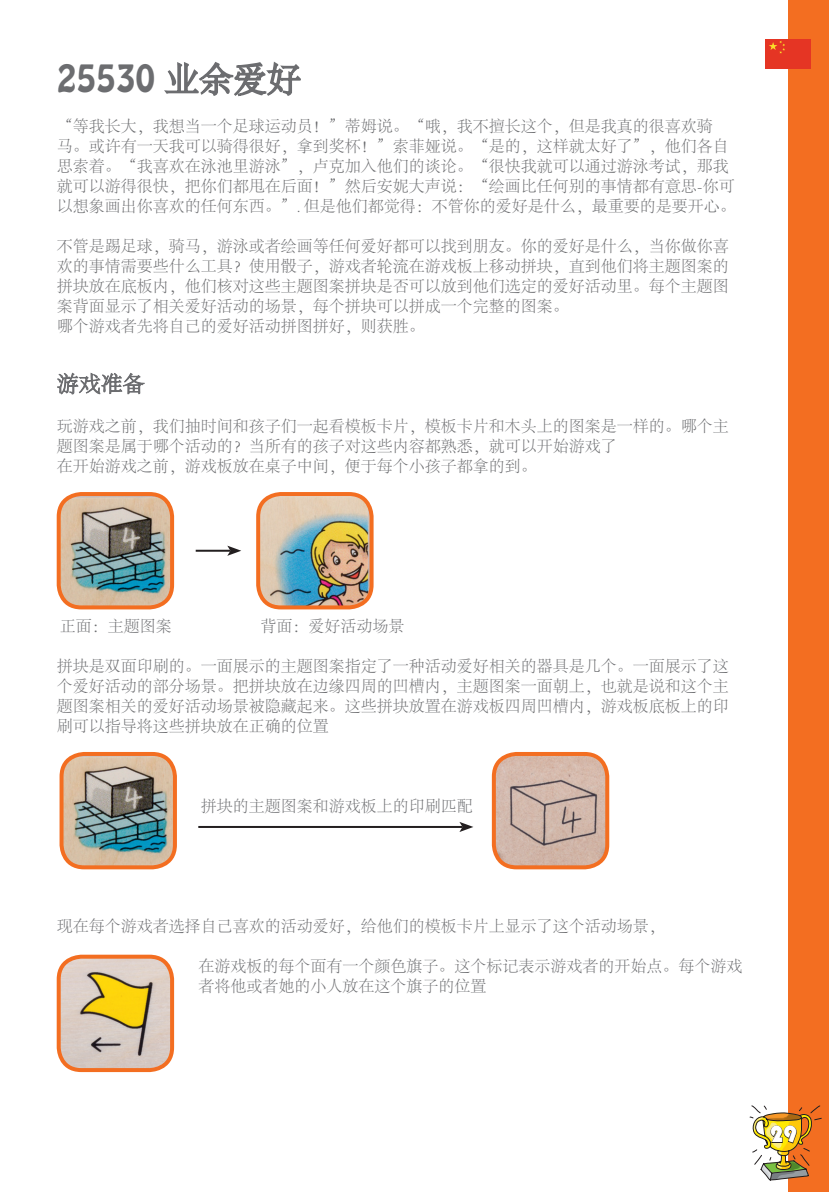
<style>
.page{position:relative;width:829px;height:1192px;background:#fff}
.page>*{position:absolute;margin:0;border:0;box-sizing:border-box;transform-origin:0 0}
.t1{font:34px "Hobo Std";color:#6c6d70}
.t2{font:24px "Bauhaus 93";color:#fff}
.t3{font:300 16px/20px "Adobe Song Std";color:#6c6d70}
.s1{font-family:"Adobe Song Std";font-weight:300}
</style>
<div class="page">
<div style="left:788px;top:0;width:41px;height:1192px;background:#f36e21"></div>
<img style="left:749px;top:1105px;width:73px;height:75px">
<div style="left:765px;top:39px;width:46px;height:30px;background:#e53524"></div>
<svg style="left:769px;top:41px;width:16px;height:13px"></svg>
<svg style="left:57px;top:372px;width:88px;height:23px"></svg>
<svg style="left:164px;top:61px;width:137px;height:36px"></svg>
<hr style="left:198px;top:826px;width:264px;height:2px;background:#231f20">
<svg style="left:459px;top:822px;width:14px;height:10px"></svg>
<hr style="left:196px;top:550px;width:34px;height:2px;background:#231f20">
<svg style="left:227px;top:546px;width:14px;height:10px"></svg>
<img style="left:59px;top:495px;width:113px;height:112px">
<div style="left:57px;top:492px;width:117px;height:117px;border:4px solid #f36e21;border-radius:23px"></div>
<img style="left:62px;top:755px;width:112px;height:112px">
<div style="left:60px;top:752px;width:117px;height:117px;border:4px solid #f36e21;border-radius:23px"></div>
<img style="left:261px;top:497px;width:110px;height:110px">
<div style="left:256px;top:492px;width:118px;height:117px;border:4px solid #f36e21;border-radius:23px"></div>
<img style="left:495px;top:754px;width:112px;height:113px">
<div style="left:492px;top:752px;width:117px;height:117px;border:4px solid #f36e21;border-radius:23px"></div>
<img style="left:59px;top:957px;width:112px;height:113px">
<div style="left:57px;top:955px;width:117px;height:117px;border:4px solid #f36e21;border-radius:23px"></div>
<p class="t1" style="left:57px;top:55px;width:246px">25530 <span class="s1">业余爱好</span></p>
<p class="t3" style="left:57px;top:117px;width:681px">“等我长大，我想当一个足球运动员！”蒂姆说。“哦，我不擅长这个，但是我真的很喜欢骑<br>马。或许有一天我可以骑得很好，拿到奖杯！”索菲娅说。“是的，这样就太好了”，他们各自思索着。“我喜欢在泳池里游泳”，卢克加入他们的谈论。“很快我就可以通过游泳考试，那我就可以游得很快，把你们都甩在后面！”然后安妮大声说：“绘画比任何别的事情都有意思-你可以想象画出你喜欢的任何东西。”. 但是他们都觉得：不管你的爱好是什么，最重要的是要开心。</p>
<p class="t3" style="left:57px;top:237px;width:673px;text-align:justify">不管是踢足球，骑马，游泳或者绘画等任何爱好都可以找到朋友。你的爱好是什么，当你做你喜欢的事情需要些什么工具？使用骰子，游戏者轮流在游戏板上移动拼块，直到他们将主题图案的拼块放在底板内，他们核对这些主题图案拼块是否可以放到他们选定的爱好活动里。每个主题图案背面显示了相关爱好活动的场景，每个拼块可以拼成一个完整的图案。</p>
<p class="t3" style="left:57px;top:317px;width:369px">哪个游戏者先将自己的爱好活动拼图拼好，则获胜。</p>
<p class="t3" style="left:57px;top:417px;width:673px">玩游戏之前，我们抽时间和孩子们一起看模板卡片，模板卡片和木头上的图案是一样的。哪个主题图案是属于哪个活动的？当所有的孩子对这些内容都熟悉，就可以开始游戏了</p>
<p class="t3" style="left:57px;top:457px;width:481px">在开始游戏之前，游戏板放在桌子中间，便于每个小孩子都拿的到。</p>
<p class="t3" style="left:60px;top:617px;width:114px">正面：主题图案</p>
<p class="t3" style="left:260px;top:617px;width:145px">背面：爱好活动场景</p>
<p class="t3" style="left:57px;top:657px;width:673px;text-align:justify">拼块是双面印刷的。一面展示的主题图案指定了一种活动爱好相关的器具是几个。一面展示了这个爱好活动的部分场景。把拼块放在边缘四周的凹槽内，主题图案一面朝上，也就是说和这个主题图案相关的爱好活动场景被隐藏起来。这些拼块放置在游戏板四周凹槽内，游戏板底板上的印刷可以指导将这些拼块放在正确的位置</p>
<p class="t3" style="left:201px;top:797px;width:273px">拼块的主题图案和游戏板上的印刷匹配</p>
<p class="t3" style="left:57px;top:917px;width:609px">现在每个游戏者选择自己喜欢的活动爱好，给他们的模板卡片上显示了这个活动场景，</p>
<p class="t3" style="left:198px;top:957px;width:545px">在游戏板的每个面有一个颜色旗子。这个标记表示游戏者的开始点。每个游戏者将他或者她的小人放在这个旗子的位置</p>
<h2 class="t2" style="left:770px;top:1121px;width:29px">29</h2>
</div>
